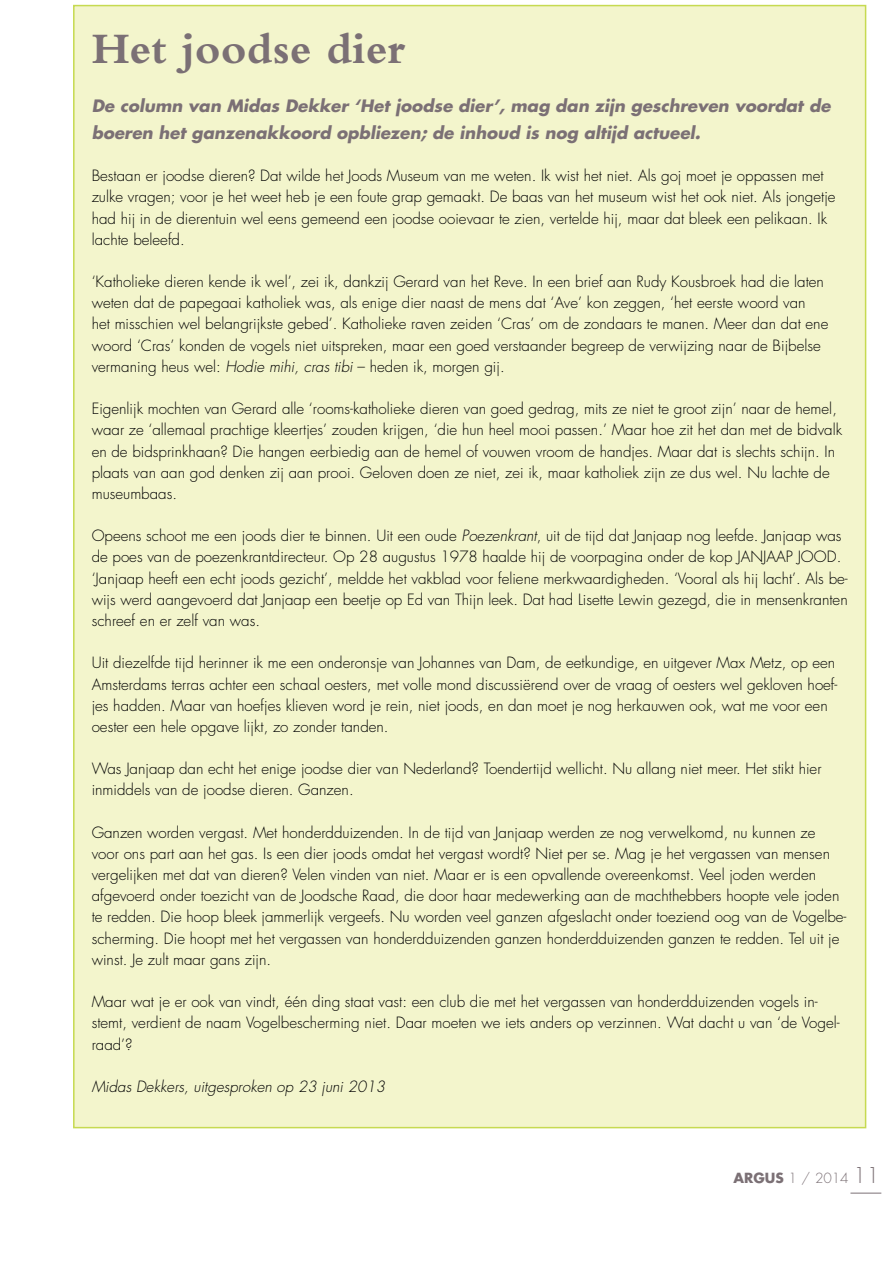
<style>
.page{position:relative;width:893px;height:1263px;background:#fff}
.page>*{position:absolute;margin:0;border:0;box-sizing:border-box;transform-origin:0 0}
.t1{font:700 45.45px "Bembo";color:#7b7075}
.t2{font:italic 700 16.65px/27.2px "Futura Std";color:#7b7075}
.t3{font:300 15.15px/21.1px "Futura Std";color:#000}
.t4{font:italic 300 15.15px "Futura Std";color:#000}
.t5{font:300 13.65px "Futura Std";color:#7b7075}
.s1{font-style:italic}
.s2{font-weight:700}
.s3{font-size:21.15px}
</style>
<div class="page">
<hr style="left:850px;top:1193px;width:31px;height:1px;background:#7b7075">
<div style="left:74px;top:6px;width:792px;height:1121px;background:#f3f5cc"></div>
<h1 class="t1" style="left:92px;top:24px;width:315px">Het joodse dier</h1>
<p class="t2" style="left:92px;top:92px;width:740px">De column van Midas Dekker ‘Het joodse dier’, mag dan zijn geschreven voordat de boeren het ganzenakkoord opbliezen; de inhoud is nog altijd actueel.</p>
<p class="t3" style="left:92px;top:166px;width:745px">Bestaan er joodse dieren? Dat wilde het Joods Museum van me weten. Ik wist het niet. Als goj moet je oppassen met zulke vragen; voor je het weet heb je een foute grap gemaakt. De baas van het museum wist het ook niet. Als jongetje had hij in de dierentuin wel eens gemeend een joodse ooievaar te zien, vertelde hij, maar dat bleek een pelikaan. Ik lachte beleefd.</p>
<p class="t3" style="left:92px;top:271px;width:738px">‘Katholieke dieren kende ik wel’, zei ik, dankzij Gerard van het Reve. In een brief aan Rudy Kousbroek had die laten weten dat de papegaai katholiek was, als enige dier naast de mens dat ‘Ave’ kon zeggen, ‘het eerste woord van<br>het misschien wel belangrijkste gebed’. Katholieke raven zeiden ‘Cras’ om de zondaars te manen. Meer dan dat ene woord ‘Cras’ konden de vogels niet uitspreken, maar een goed verstaander begreep de verwijzing naar de Bijbelse vermaning heus wel: <span class="s1">Hodie mihi, cras tibi</span> – heden ik, morgen gij.</p>
<p class="t3" style="left:92px;top:398px;width:752px">Eigenlijk mochten van Gerard alle ‘rooms-katholieke dieren van goed gedrag, mits ze niet te groot zijn’ naar de hemel, waar ze ‘allemaal prachtige kleertjes’ zouden krijgen, ‘die hun heel mooi passen.’ Maar hoe zit het dan met de bidvalk en de bidsprinkhaan? Die hangen eerbiedig aan de hemel of vouwen vroom de handjes. Maar dat is slechts schijn. In plaats van aan god denken zij aan prooi. Geloven doen ze niet, zei ik, maar katholiek zijn ze dus wel. Nu lachte de museumbaas.</p>
<p class="t3" style="left:92px;top:526px;width:758px">Opeens schoot me een joods dier te binnen. Uit een oude <span class="s1">Poezenkrant</span>, uit de tijd dat Janjaap nog leefde. Janjaap was de poes van de poezenkrantdirecteur. Op 28 augustus 1978 haalde hij de voorpagina onder de kop JANJAAP JOOD. ‘Janjaap heeft een echt joods gezicht’, meldde het vakblad voor feliene merkwaardigheden. ‘Vooral als hij lacht’. Als be&shy;wijs werd aangevoerd dat Janjaap een beetje op Ed van Thijn leek. Dat had Lisette Lewin gezegd, die in mensenkranten schreef en er zelf van was.</p>
<p class="t3" style="left:92px;top:653px;width:747px">Uit diezelfde tijd herinner ik me een onderonsje van Johannes van Dam, de eetkundige, en uitgever Max Metz, op een Amsterdams terras achter een schaal oesters, met volle mond discussiërend over de vraag of oesters wel gekloven hoef&shy;jes hadden. Maar van hoefjes klieven word je rein, niet joods, en dan moet je nog herkauwen ook, wat me voor een oester een hele opgave lijkt, zo zonder tanden.</p>
<p class="t3" style="left:92px;top:758px;width:731px">Was Janjaap dan echt het enige joodse dier van Nederland? Toendertijd wellicht. Nu allang niet meer. Het stikt hier inmiddels van de joodse dieren. Ganzen.</p>
<p class="t3" style="left:92px;top:822px;width:756px">Ganzen worden vergast. Met honderdduizenden. In de tijd van Janjaap werden ze nog verwelkomd, nu kunnen ze voor ons part aan het gas. Is een dier joods omdat het vergast wordt? Niet per se. Mag je het vergassen van mensen vergelijken met dat van dieren? Velen vinden van niet. Maar er is een opvallende overeenkomst. Veel joden werden afgevoerd onder toezicht van de Joodsche Raad, die door haar medewerking aan de machthebbers hoopte vele joden te redden. Die hoop bleek jammerlijk vergeefs. Nu worden veel ganzen afgeslacht onder toeziend oog van de Vogelbe&shy;scherming. Die hoopt met het vergassen van honderdduizenden ganzen honderdduizenden ganzen te redden. Tel uit je winst. Je zult maar gans zijn.</p>
<p class="t3" style="left:92px;top:991px;width:749px">Maar wat je er ook van vindt, één ding staat vast: een club die met het vergassen van honderdduizenden vogels in&shy;stemt, verdient de naam Vogelbescherming niet. Daar moeten we iets anders op verzinnen. Wat dacht u van ‘de Vogel&shy;raad’?</p>
<p class="t4" style="left:92px;top:1077px;width:295px">Midas Dekkers, uitgesproken op 23 juni 2013</p>
<p class="t5" style="left:734px;top:1170px;width:147px"><span class="s2">ARGUS</span> 1 / 2014 <span class="s3">11</span></p>
</div>
